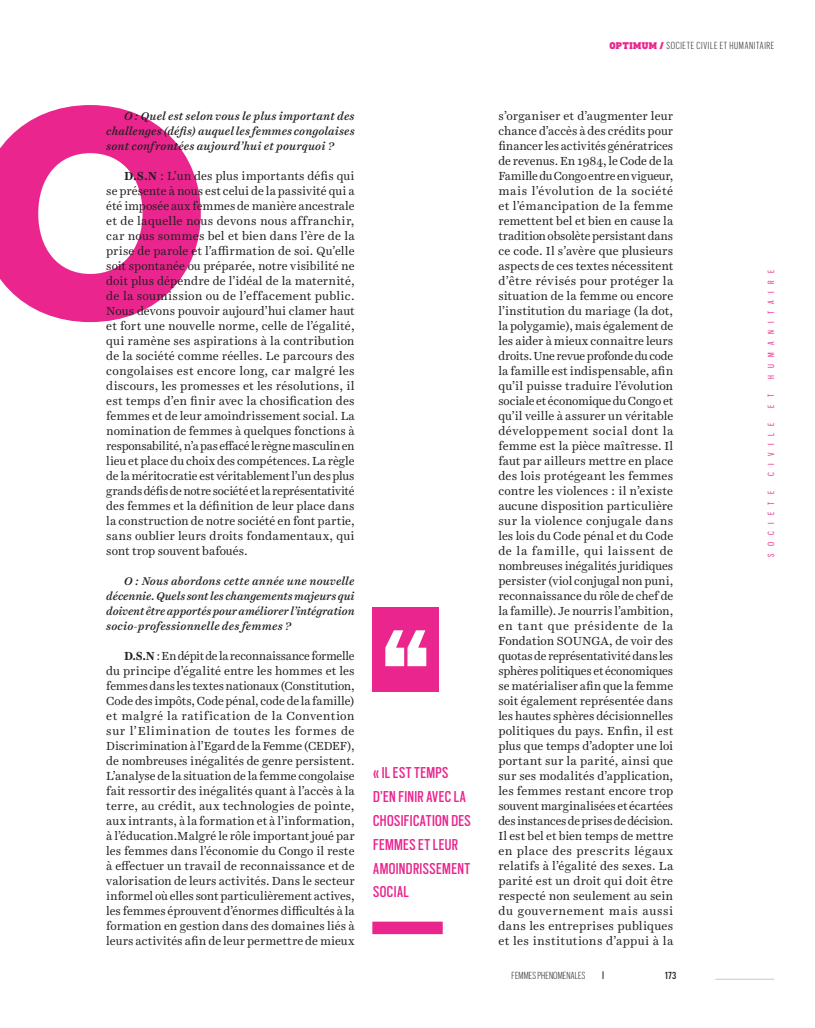
<style>
.page{position:relative;width:815px;height:1028px;background:#fff}
.page>*{position:absolute;margin:0;border:0;box-sizing:border-box;transform-origin:0 0}
.t1{font:900 105.25px "Scout Text";color:#fff}
.t2{font:17.5px/23.8px "Scout Condensed";letter-spacing:.025em;color:#ea258e}
.t3{font:11.88px/15px "Harriet Text";letter-spacing:.01em;color:#231f20;text-align:justify}
.t4{font:italic 500 11.25px/15px "Harriet Text";letter-spacing:.01em;color:#231f20;text-align:justify}
.t5{font:300 10px "Graphik X Cond Web";letter-spacing:.06em;color:#231f20}
.t6{font:300 10px "Graphik X Cond Web";letter-spacing:.015em;color:#231f20}
.t7{font:500 10px "Graphik X Cond Web";color:#231f20}
.t8{font:8.75px "Graphik X Cond Web";letter-spacing:.825em;color:#ea258e}
.s1{font-weight:700}
.s2{font-family:"DIN Next Slab Pro";font-weight:900;color:#ea258e}
</style>
<div class="page">
<svg style="left:0;top:105px;width:201px;height:217px;fill:#ea258e"></svg>
<div style="left:372px;top:608px;width:67px;height:84px;background:#ea258e"></div>
<div style="left:372px;top:921px;width:71px;height:13px;background:#ea258e"></div>
<hr style="left:715px;top:978px;width:59px;height:2px;background:#d1d2d4">
<p class="t4" style="left:106px;top:109px;width:250px;text-indent:18px">O : Quel est selon vous le plus important des challenges (défis) auquel les femmes congolaises sont confrontées aujourd’hui et pourquoi ?</p>
<p class="t3" style="left:106px;top:168px;width:250px;text-indent:18px"><span class="s1">D.S.N</span> : L’un des plus importants défis qui se présente à nous est celui de la passivité qui a été imposée aux femmes de manière ancestrale et de laquelle nous devons nous affranchir, car nous sommes bel et bien dans l’ère de la prise de parole et l’affirmation de soi. Qu’elle soit spontanée ou préparée, notre visibilité ne doit plus dépendre de l’idéal de la maternité, de la soumission ou de l’effacement public.<br>Nous devons pouvoir aujourd’hui clamer haut et fort une nouvelle norme, celle de l’égalité, qui ramène ses aspirations à la contribution de la société comme réelles. Le parcours des congolaises est encore long, car malgré les discours, les promesses et les résolutions, il est temps d’en finir avec la chosification des femmes et de leur amoindrissement social. La nomination de femmes à quelques fonctions à responsabilité, n’a pas effacé le règne masculin en lieu et place du choix des compétences. La règle de la méritocratie est véritablement l’un des plus grands défis de notre société et la représentativité des femmes et la définition de leur place dans la construction de notre société en font partie, sans oublier leurs droits fondamentaux, qui sont trop souvent bafoués.</p>
<p class="t4" style="left:106px;top:574px;width:250px;text-indent:18px">O : Nous abordons cette année une nouvelle décennie. Quels sont les changements majeurs qui doivent être apportés pour améliorer l’intégration socio-professionnelle des femmes ?</p>
<p class="t3" style="left:106px;top:648px;width:250px;text-indent:18px"><span class="s1">D.S.N</span> : En dépit de la reconnaissance formelle du principe d’égalité entre les hommes et les femmes dans les textes nationaux (Constitution, Code des impôts, Code pénal, code de la famille) et malgré la ratification de la Convention sur l’Elimination de toutes les formes de Discrimination à l’Egard de la Femme (CEDEF), de nombreuses inégalités de genre persistent.<br>L’analyse de la situation de la femme congolaise fait ressortir des inégalités quant à l’accès à la terre, au crédit, aux technologies de pointe, aux intrants, à la formation et à l’information, à l’éducation.Malgré le rôle important joué par les femmes dans l’économie du Congo il reste à effectuer un travail de reconnaissance et de valorisation de leurs activités. Dans le secteur informel où elles sont particulièrement actives, les femmes éprouvent d’énormes difficultés à la formation en gestion dans des domaines liés à leurs activités afin de leur permettre de mieux</p>
<h1 class="t1" style="left:379px;top:596px;width:56px">‘‘</h1>
<h2 class="t2" style="left:373px;top:760px;width:99px">« IL EST TEMPS<br>D’EN FINIR AVEC LA<br>CHOSIFICATION DES<br>FEMMES ET LEUR<br>AMOINDRISSEMENT<br>SOCIAL</h2>
<p class="t5" style="left:609px;top:41px;width:166px"><span class="s2">OPTIMUM /</span> SOCIETE CIVILE ET HUMANITAIRE</p>
<p class="t3" style="left:498px;top:108px;width:176px">s’organiser et d’augmenter leur chance d’accès à des crédits pour financer les activités génératrices de revenus. En 1984, le Code de la Famille du Congo entre en vigueur, mais l’évolution de la société et l’émancipation de la femme remettent bel et bien en cause la tradition obsolète persistant dans ce code. Il s’avère que plusieurs aspects de ces textes nécessitent d’être révisés pour protéger la situation de la femme ou encore l’institution du mariage (la dot, la polygamie), mais également de les aider à mieux connaitre leurs droits. Une revue profonde du code la famille est indispensable, afin qu’il puisse traduire l’évolution sociale et économique du Congo et qu’il veille à assurer un véritable développement social dont la femme est la pièce maîtresse. Il faut par ailleurs mettre en place des lois protégeant les femmes contre les violences : il n’existe aucune disposition particulière sur la violence conjugale dans les lois du Code pénal et du Code de la famille, qui laissent de nombreuses inégalités juridiques persister (viol conjugal non puni, reconnaissance du rôle de chef de la famille). Je nourris l’ambition, en tant que présidente de la Fondation SOUNGA, de voir des quotas de représentativité dans les sphères politiques et économiques se matérialiser afin que la femme soit également représentée dans les hautes sphères décisionnelles politiques du pays. Enfin, il est plus que temps d’adopter une loi portant sur la parité, ainsi que sur ses modalités d’application, les femmes restant encore trop souvent marginalisées et écartées des instances de prises de décision.<br>Il est bel et bien temps de mettre en place des prescrits légaux relatifs à l’égalité des sexes. La parité est un droit qui doit être respecté non seulement au sein du gouvernement mais aussi dans les entreprises publiques et les institutions d’appui à la</p>
<p class="t6" style="left:512px;top:971px;width:75px">FEMMES PHENOMENALES</p>
<p class="t7" style="left:665px;top:971px;width:13px">173</p>
<p class="t8" style="left:768px;top:379px;width:110px;rotate:-90deg">HUMANITAIRE</p>
<p class="t8" style="left:768px;top:408px;width:15px;rotate:-90deg">E T</p>
<p class="t8" style="left:768px;top:476px;width:54px;rotate:-90deg">CIVILE</p>
<p class="t8" style="left:768px;top:557px;width:67px;rotate:-90deg">SOCIETE</p>
</div>
